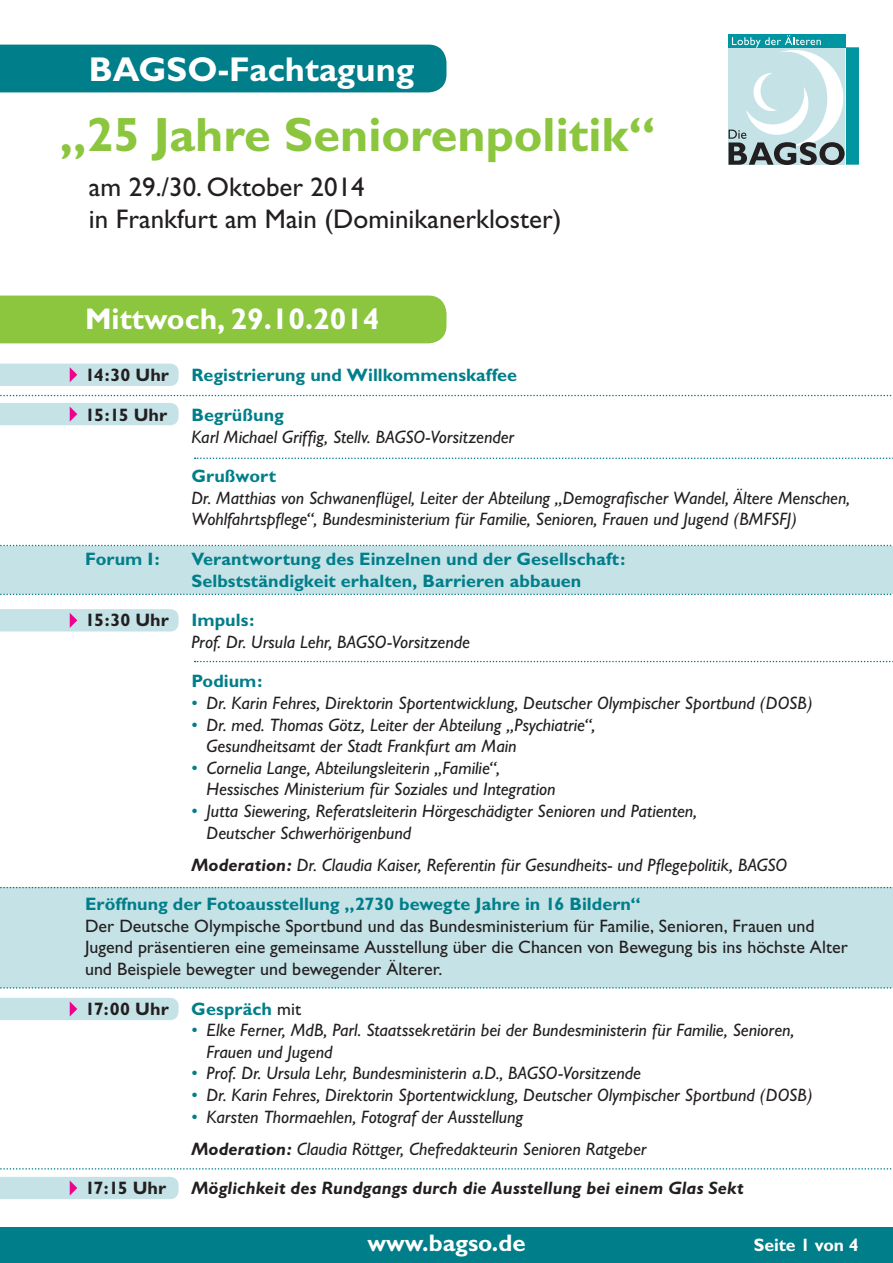
<style>
.page{position:relative;width:893px;height:1263px;background:#fff}
.page>*{position:absolute;margin:0;border:0;box-sizing:border-box;transform-origin:0 0}
.t1{font:700 48.3px "Gill Sans";color:#8bc63e}
.t2{font:700 34.5px "Gill Sans";color:#fff}
.t3{font:700 30px "Gill Sans";color:#fff}
.t4{font:27px/32.4px "Gill Sans";color:#231f20}
.t5{font:700 24px "Gill Sans";color:#fff}
.t6{font:italic 18px/21.6px "Gill Sans";color:#231f20}
.t7{font:18px/21.6px "Gill Sans";color:#231f20}
.t8{font:700 18px/21.6px "Gill Sans";letter-spacing:.005em;color:#007e89}
.t9{font:italic 700 18px "Gill Sans";letter-spacing:.005em;color:#231f20}
.t10{font:700 18px "Gill Sans";color:#231f20}
.t11{font:700 18px "Gill Sans";letter-spacing:-.005em;color:#fff}
.s1{color:#231f20}
.s2{font-weight:700;font-style:normal}
.s3{font-weight:700;font-style:normal;color:#007e89}
.s4{font-style:normal;color:#007e89}
.s5{font-weight:700}
.s6{font-weight:400;color:#231f20}
</style>
<div class="page">
<div style="left:0;top:887px;width:893px;height:100px;background:#c5e2e7"></div>
<div style="left:0;top:546px;width:893px;height:48px;background:#c5e2e7"></div>
<div style="left:0;top:1177px;width:179px;height:22px;background:#c5e2e7"></div>
<div style="left:0;top:998px;width:179px;height:22px;background:#c5e2e7"></div>
<svg style="left:0;top:609px;width:179px;height:22px;background:#c6dfe6"></svg>
<div style="left:0;top:403px;width:179px;height:22px;background:#c5e2e7"></div>
<div style="left:0;top:364px;width:179px;height:22px;background:#c5e2e7"></div>
<div style="left:0;top:45px;width:446px;height:47px;background:#007e89"></div>
<div style="left:0;top:296px;width:446px;height:47px;background:#8bc63e"></div>
<div style="left:0;top:1227px;width:893px;height:36px;background:#007e89"></div>
<svg style="left:0;top:395px;width:892px;height:1px"></svg>
<div style="left:729px;top:34px;width:117px;height:13px;background:#0095a1"></div>
<div style="left:846px;top:47px;width:13px;height:118px;background:#0095a1"></div>
<svg style="left:729px;top:35px;width:116px;height:130px"></svg>
<svg style="left:195px;top:457px;width:698px;height:2px"></svg>
<svg style="left:195px;top:661px;width:698px;height:1px"></svg>
<svg style="left:0;top:887px;width:892px;height:1px"></svg>
<svg style="left:0;top:987px;width:893px;height:2px"></svg>
<svg style="left:0;top:1168px;width:892px;height:1px"></svg>
<svg style="left:0;top:545px;width:892px;height:1px"></svg>
<svg style="left:0;top:594px;width:892px;height:1px"></svg>
<h2 class="t2" style="left:89px;top:49px;width:327px">BAGSO-Fachtagung</h2>
<h1 class="t1" style="left:60px;top:106px;width:597px">„25 Jahre Seniorenpolitik“</h1>
<h3 class="t4" style="left:89px;top:170px;width:474px">am 29./30. Oktober 2014<br>in Frankfurt am Main (Dominikanerkloster)</h3>
<h3 class="t3" style="left:85px;top:301px;width:296px">Mittwoch, 29.10.2014</h3>
<p class="t8" style="left:85px;top:364px;width:434px"><span class="s1">14:30 Uhr</span> Registrierung und Willkommenskaffee</p>
<p class="t10" style="left:85px;top:404px;width:84px">15:15 Uhr</p>
<p class="t8" style="left:191px;top:404px;width:94px">Begrüßung</p>
<p class="t6" style="left:191px;top:426px;width:324px">Karl Michael Griffig, Stellv. BAGSO-Vorsitzender</p>
<p class="t8" style="left:191px;top:465px;width:86px">Grußwort</p>
<p class="t6" style="left:191px;top:487px;width:660px">Dr. Matthias von Schwanenflügel, Leiter der Abteilung „Demografischer Wandel, Ältere Menschen,<br>Wohlfahrtspflege“, Bundesministerium für Familie, Senioren, Frauen und Jugend (BMFSFJ)</p>
<p class="t8" style="left:85px;top:548px;width:76px">Forum I:</p>
<p class="t8" style="left:191px;top:548px;width:435px">Verantwortung des Einzelnen und der Gesellschaft:<br>Selbstständigkeit erhalten, Barrieren abbauen</p>
<p class="t6" style="left:191px;top:609px;width:280px;text-indent:-106px"><span class="s2">15:30 Uhr</span> <span class="s3">Impuls:<br></span>Prof. Dr. Ursula Lehr, BAGSO-Vorsitzende</p>
<p class="t8" style="left:191px;top:670px;width:73px">Podium:</p>
<p class="t6" style="left:191px;top:692px;width:623px"><span class="s4">•</span> Dr. Karin Fehres, Direktorin Sportentwicklung, Deutscher Olympischer Sportbund (DOSB)</p>
<p class="t6" style="left:207px;top:714px;width:390px;text-indent:-15px"><span class="s4">•</span> Dr. med. Thomas Götz, Leiter der Abteilung „Psychiatrie“,<br>Gesundheitsamt der Stadt Frankfurt am Main</p>
<p class="t6" style="left:207px;top:757px;width:351px;text-indent:-15px"><span class="s4">•</span> Cornelia Lange, Abteilungsleiterin „Familie“,<br>Hessisches Ministerium für Soziales und Integration</p>
<p class="t6" style="left:207px;top:800px;width:492px;text-indent:-15px"><span class="s4">•</span> Jutta Siewering, Referatsleiterin Hörgeschädigter Senioren und Patienten,<br>Deutscher Schwerhörigenbund</p>
<p class="t6" style="left:85px;top:845px;width:704px;line-height:39.6px;text-indent:106px"><span class="s5">Moderation:</span> Dr. Claudia Kaiser, Referentin für Gesundheits- und Pflegepolitik, BAGSO<br><span class="s3">Eröffnung der Fotoausstellung „2730 bewegte Jahre in 16 Bildern“</span></p>
<p class="t7" style="left:85px;top:915px;width:764px">Der Deutsche Olympische Sportbund und das Bundesministerium für Familie, Senioren, Frauen und<br>Jugend präsentieren eine gemeinsame Ausstellung über die Chancen von Bewegung bis ins höchste Alter und Beispiele bewegter und bewegender Älterer.</p>
<p class="t10" style="left:85px;top:998px;width:85px">17:00 Uhr</p>
<p class="t8" style="left:191px;top:998px;width:111px">Gespräch <span class="s6">mit</span></p>
<p class="t6" style="left:207px;top:1019px;width:589px;text-indent:-15px"><span class="s4">•</span> Elke Ferner, MdB, Parl. Staatssekretärin bei der Bundesministerin für Familie, Senioren,<br>Frauen und Jugend</p>
<p class="t6" style="left:191px;top:1063px;width:451px"><span class="s4">•</span> Prof. Dr. Ursula Lehr, Bundesministerin a.D., BAGSO-Vorsitzende</p>
<p class="t6" style="left:191px;top:1084px;width:623px"><span class="s4">•</span> Dr. Karin Fehres, Direktorin Sportentwicklung, Deutscher Olympischer Sportbund (DOSB)</p>
<p class="t6" style="left:191px;top:1101px;width:457px;line-height:32.1px"><span class="s4">•</span> Karsten Thormaehlen, Fotograf der Ausstellung<br><span class="s5">Moderation:</span> Claudia Röttger, Chefredakteurin Senioren Ratgeber</p>
<p class="t10" style="left:85px;top:1178px;width:83px">17:15 Uhr</p>
<p class="t9" style="left:191px;top:1178px;width:554px">Möglichkeit des Rundgangs durch die Ausstellung bei einem Glas Sekt</p>
<h3 class="t5" style="left:367px;top:1229px;width:160px">www.bagso.de</h3>
<p class="t11" style="left:754px;top:1234px;width:106px">Seite 1 von 4</p>
</div>
